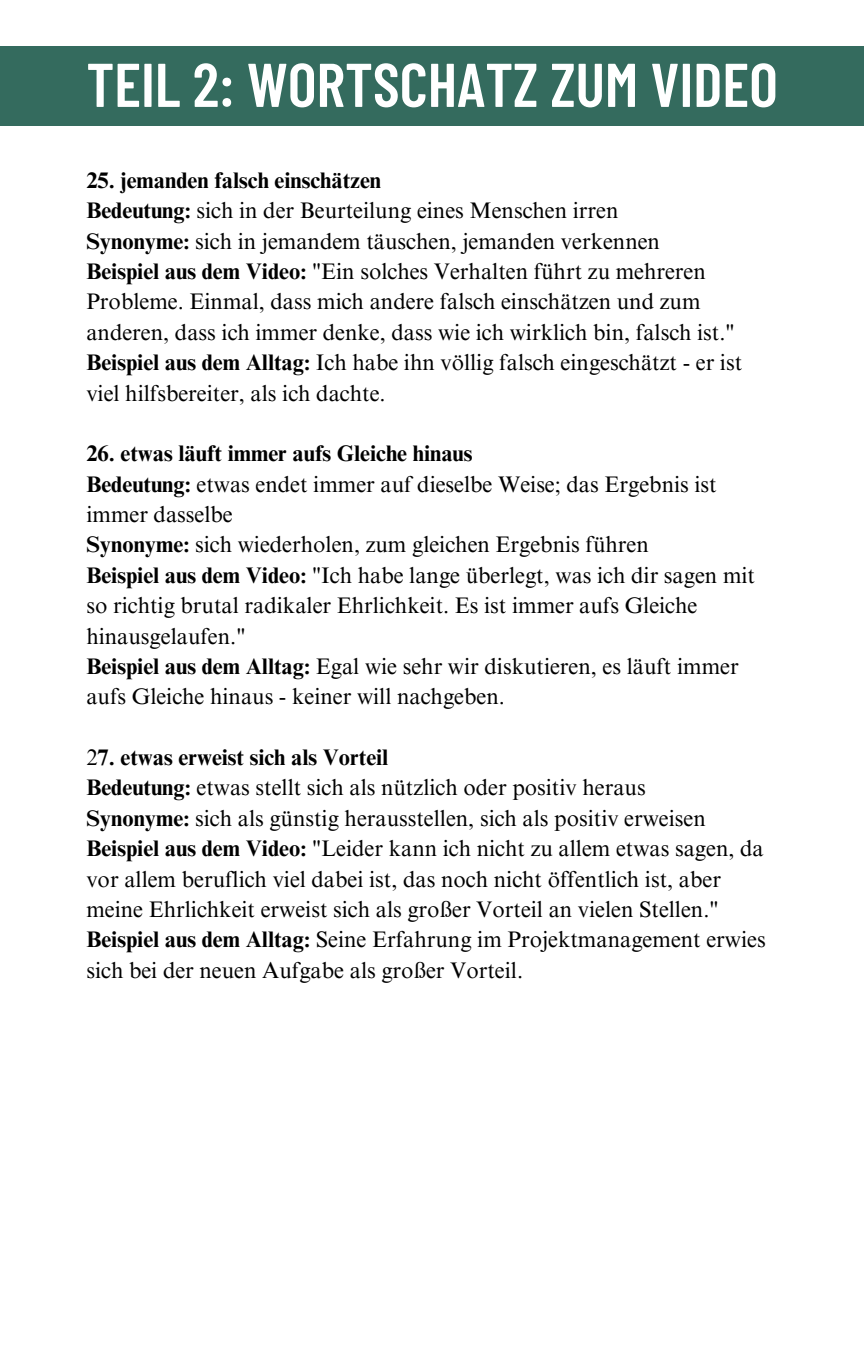
<style>
.page{position:relative;width:864px;height:1350px;background:#fff}
.page>*{position:absolute;margin:0;border:0;box-sizing:border-box;transform-origin:0 0}
.t1{font:600 61.65px "Barlow Condensed";color:#fff}
.t2{font:22.5px/30.4px "Times NRMT Pro";color:#000}
.t3{font:700 22.5px "Times NRMT Pro";color:#000}
.s1{font-weight:700}
.s2{font-weight:400}
</style>
<div class="page">
<div style="left:0;top:47px;width:864px;height:79px;background:#346b5e"></div>
<p class="t1" style="left:86px;top:45px;width:693px">TEIL 2: WORTSCHATZ ZUM VIDEO</p>
<h1 class="t3" style="left:86px;top:172px;width:296px">25. jemanden falsch einschätzen</h1>
<p class="t2" style="left:86px;top:198px;width:534px"><span class="s1">Bedeutung:</span> sich in der Beurteilung eines Menschen irren</p>
<p class="t2" style="left:86px;top:229px;width:575px"><span class="s1">Synonyme:</span> sich in jemandem täuschen, jemanden verkennen</p>
<p class="t2" style="left:86px;top:259px;width:650px"><span class="s1">Beispiel aus dem Video:</span> "Ein solches Verhalten führt zu mehreren<br>Probleme. Einmal, dass mich andere falsch einschätzen und zum anderen, dass ich immer denke, dass wie ich wirklich bin, falsch ist."</p>
<p class="t2" style="left:86px;top:350px;width:657px"><span class="s1">Beispiel aus dem Alltag:</span> Ich habe ihn völlig falsch eingeschätzt - er ist viel hilfsbereiter, als ich dachte.</p>
<p class="t3" style="left:86px;top:445px;width:388px">26. etwas läuft immer aufs Gleiche hinaus</p>
<p class="t2" style="left:86px;top:472px;width:632px"><span class="s1">Bedeutung:</span> etwas endet immer auf dieselbe Weise; das Ergebnis ist immer dasselbe</p>
<p class="t2" style="left:86px;top:532px;width:564px"><span class="s1">Synonyme:</span> sich wiederholen, zum gleichen Ergebnis führen</p>
<p class="t2" style="left:86px;top:563px;width:670px"><span class="s1">Beispiel aus dem Video:</span> "Ich habe lange überlegt, was ich dir sagen mit so richtig brutal radikaler Ehrlichkeit. Es ist immer aufs Gleiche hinausgelaufen."</p>
<p class="t2" style="left:86px;top:654px;width:654px"><span class="s1">Beispiel aus dem Alltag:</span> Egal wie sehr wir diskutieren, es läuft immer aufs Gleiche hinaus - keiner will nachgeben.</p>
<p class="t3" style="left:86px;top:749px;width:304px"><span class="s2">2</span>7. etwas erweist sich als Vorteil</p>
<p class="t2" style="left:86px;top:775px;width:561px"><span class="s1">Bedeutung:</span> etwas stellt sich als nützlich oder positiv heraus</p>
<p class="t2" style="left:86px;top:806px;width:621px"><span class="s1">Synonyme:</span> sich als günstig herausstellen, sich als positiv erweisen</p>
<p class="t2" style="left:86px;top:836px;width:679px"><span class="s1">Beispiel aus dem Video:</span> "Leider kann ich nicht zu allem etwas sagen, da vor allem beruflich viel dabei ist, das noch nicht öffentlich ist, aber meine Ehrlichkeit erweist sich als großer Vorteil an vielen Stellen."</p>
<p class="t2" style="left:86px;top:927px;width:681px"><span class="s1">Beispiel aus dem Alltag:</span> Seine Erfahrung im Projektmanagement erwies sich bei der neuen Aufgabe als großer Vorteil.</p>
</div>
